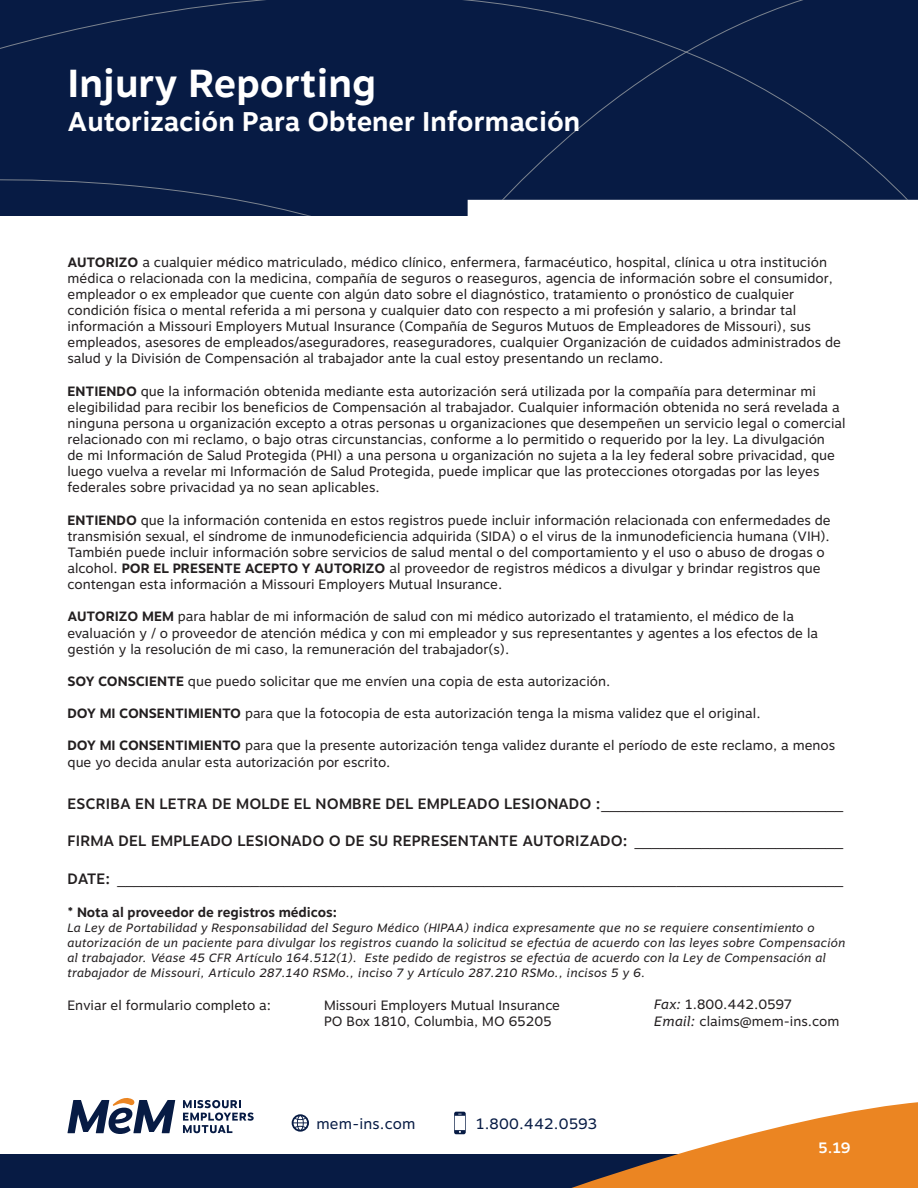
<style>
.page{position:relative;width:918px;height:1188px;background:#fff}
.page>*{position:absolute;margin:0;border:0;box-sizing:border-box;transform-origin:0 0}
.t1{font:700 39px "Motiva Sans";color:#fff}
.t2{font:700 27px "Motiva Sans";color:#fff}
.t3{font:500 15px "Motiva Sans";letter-spacing:.01em;color:#231f20}
.t4{font:15px "Arial";color:#231f20}
.t5{font:15px "Motiva Sans";letter-spacing:.01em;color:#071b44}
.t6{font:500 15px "Motiva Sans";color:#fff}
.t7{font:13.5px/16.2px "Motiva Sans";color:#231f20}
.t8{font:700 13.5px "Motiva Sans";color:#231f20}
.t9{font:italic 12px/15px "Motiva Sans";letter-spacing:.03em;color:#231f20}
.s1{font-weight:700}
.s2{font-family:"Arial";font-weight:400}
.s3{font-family:"Motiva Sans";font-weight:500}
.s4{font-style:italic}
</style>
<div class="page">
<div style="left:0;top:0;width:918px;height:216px;background:#071b44"></div>
<svg style="left:454px;top:1112px;width:12px;height:22px"></svg>
<svg style="left:292px;top:1114px;width:17px;height:18px"></svg>
<div style="left:0;top:1154px;width:918px;height:34px;background:#071b44"></div>
<svg style="left:571px;top:1102px;width:347px;height:86px"></svg>
<svg style="left:183px;top:1100px;width:71px;height:33px"></svg>
<svg style="left:68px;top:1098px;width:107px;height:36px"></svg>
<p class="t1" style="left:68px;top:54px;width:310px">Injury Reporting</p>
<p class="t2" style="left:68px;top:102px;width:514px">Autorización Para Obtener Información</p>
<p class="t7" style="left:68px;top:254px;width:775px"><span class="s1">AUTORIZO</span> a cualquier médico matriculado, médico clínico, enfermera, farmacéutico, hospital, clínica u otra institución médica o relacionada con la medicina, compañía de seguros o reaseguros, agencia de información sobre el consumidor, empleador o ex empleador que cuente con algún dato sobre el diagnóstico, tratamiento o pronóstico de cualquier condición física o mental referida a mi persona y cualquier dato con respecto a mi profesión y salario, a brindar tal información a Missouri Employers Mutual Insurance (Compañía de Seguros Mutuos de Empleadores de Missouri), sus empleados, asesores de empleados/aseguradores, reaseguradores, cualquier Organización de cuidados administrados de salud y la División de Compensación al trabajador ante la cual estoy presentando un reclamo.</p>
<p class="t7" style="left:68px;top:383px;width:780px"><span class="s1">ENTIENDO</span> que la información obtenida mediante esta autorización será utilizada por la compañía para determinar mi elegibilidad para recibir los beneficios de Compensación al trabajador. Cualquier información obtenida no será revelada a ninguna persona u organización excepto a otras personas u organizaciones que desempeñen un servicio legal o comercial relacionado con mi reclamo, o bajo otras circunstancias, conforme a lo permitido o requerido por la ley. La divulgación<br>de mi Información de Salud Protegida (PHI) a una persona u organización no sujeta a la ley federal sobre privacidad, que luego vuelva a revelar mi Información de Salud Protegida, puede implicar que las protecciones otorgadas por las leyes federales sobre privacidad ya no sean aplicables.</p>
<p class="t7" style="left:68px;top:512px;width:765px"><span class="s1">ENTIENDO</span> que la información contenida en estos registros puede incluir información relacionada con enfermedades de transmisión sexual, el síndrome de inmunodeficiencia adquirida (SIDA) o el virus de la inmunodeficiencia humana (VIH).<br>También puede incluir información sobre servicios de salud mental o del comportamiento y el uso o abuso de drogas o alcohol. <span class="s1">POR EL PRESENTE ACEPTO Y AUTORIZO</span> al proveedor de registros médicos a divulgar y brindar registros que contengan esta información a Missouri Employers Mutual Insurance.</p>
<p class="t7" style="left:68px;top:609px;width:752px"><span class="s1">AUTORIZO MEM</span> para hablar de mi información de salud con mi médico autorizado el tratamiento, el médico de la evaluación y / o proveedor de atención médica y con mi empleador y sus representantes y agentes a los efectos de la gestión y la resolución de mi caso, la remuneración del trabajador(s).</p>
<p class="t7" style="left:68px;top:673px;width:545px"><span class="s1">SOY CONSCIENTE</span> que puedo solicitar que me envíen una copia de esta autorización.</p>
<p class="t7" style="left:68px;top:705px;width:695px"><span class="s1">DOY MI CONSENTIMIENTO</span> para que la fotocopia de esta autorización tenga la misma validez que el original.</p>
<p class="t7" style="left:68px;top:738px;width:769px"><span class="s1">DOY MI CONSENTIMIENTO</span> para que la presente autorización tenga validez durante el período de este reclamo, a menos que yo decida anular esta autorización por escrito.</p>
<p class="t3" style="left:68px;top:792px;width:777px">ESCRIBA EN LETRA DE MOLDE EL NOMBRE DEL EMPLEADO LESIONADO :<span class="s2">_____________________________</span></p>
<p class="t3" style="left:68px;top:830px;width:777px">FIRMA DEL EMPLEADO LESIONADO O DE SU REPRESENTANTE AUTORIZADO: <span class="s2">_________________________</span></p>
<p class="t4" style="left:68px;top:868px;width:777px"><span class="s3">DATE:</span> _______________________________________________________________________________________</p>
<p class="t8" style="left:68px;top:902px;width:271px">* Nota al proveedor de registros médicos:</p>
<p class="t9" style="left:68px;top:920px;width:780px">La Ley de Portabilidad y Responsabilidad del Seguro Médico (HIPAA) indica expresamente que no se requiere consentimiento o autorización de un paciente para divulgar los registros cuando la solicitud se efectúa de acuerdo con las leyes sobre Compensación al trabajador. Véase 45 CFR Artículo 164.512(1). Este pedido de registros se efectúa de acuerdo con la Ley de Compensación al trabajador de Missouri, Articulo 287.140 RSMo., inciso 7 y Artículo 287.210 RSMo., incisos 5 y 6.</p>
<p class="t7" style="left:68px;top:997px;width:205px">Enviar el formulario completo a:</p>
<p class="t7" style="left:324px;top:997px;width:238px">Missouri Employers Mutual Insurance</p>
<p class="t7" style="left:324px;top:1013px;width:229px">PO Box 1810, Columbia, MO 65205</p>
<p class="t7" style="left:654px;top:997px;width:187px"><span class="s4">Fax:</span> 1.800.442.0597<br><span class="s4">Email:</span> claims@mem-ins.com</p>
<p class="t5" style="left:316px;top:1112px;width:100px">mem-ins.com</p>
<p class="t5" style="left:476px;top:1112px;width:122px">1.800.442.0593</p>
<p class="t6" style="left:818px;top:1136px;width:34px">5.19</p>
</div>
